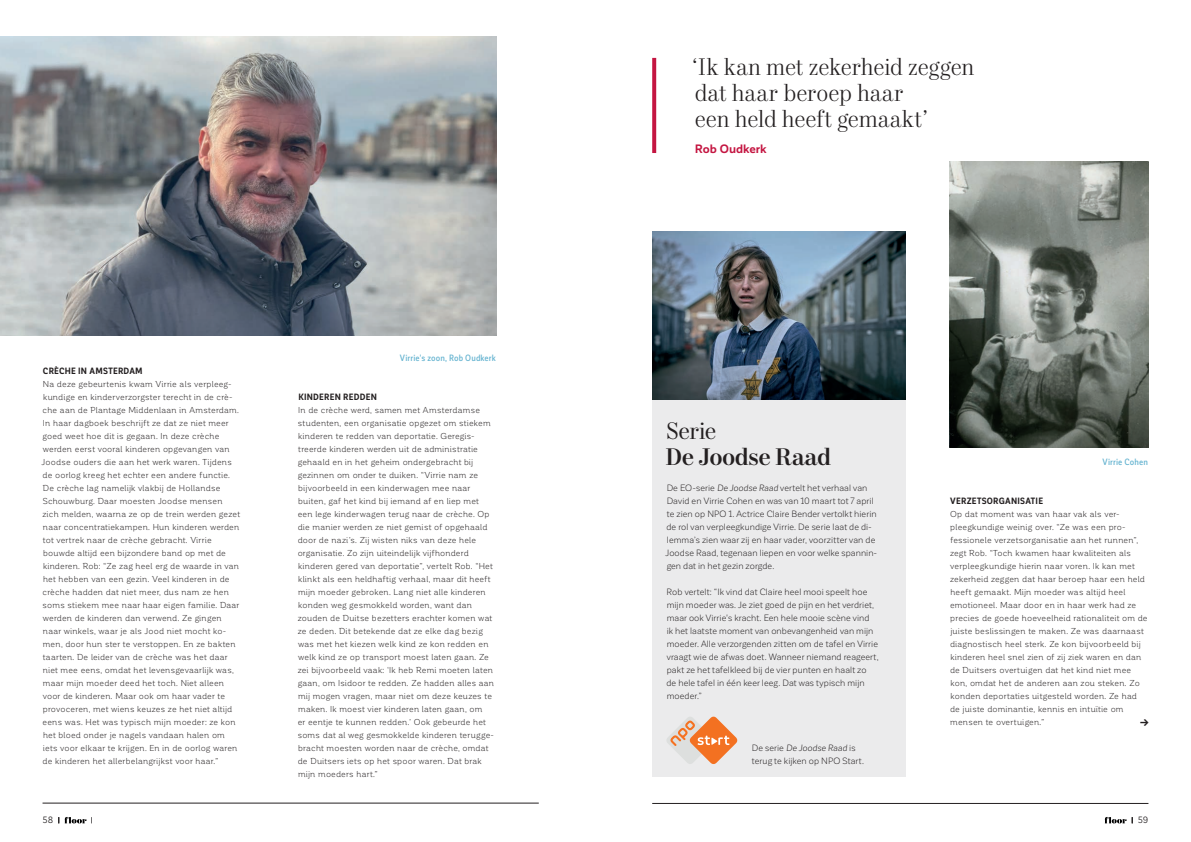
<style>
.page{position:relative;width:1191px;height:842px;background:#fff}
.page>*{position:absolute;margin:0;border:0;box-sizing:border-box;transform-origin:0 0}
.t1{font:300 24px/26px "Mort Modern 07";letter-spacing:-.01em;color:#231f20}
.t2{font:500 24px "Mort Modern 09";letter-spacing:-.02em;color:#231f20}
.t3{font:24px "Mort Modern 08";color:#231f20}
.t4{font:700 12px "Corporative Sans TAB";color:#c41541}
.t5{font:9px/13px "Corporative Sans TAB";letter-spacing:.01em;color:#231f20}
.t6{font:700 9px "Corporative Sans Cnd TAB";letter-spacing:.03em;color:#231f20}
.t7{font:500 9px "Corporative Sans Cnd TAB";letter-spacing:.015em;color:#64b3d0}
.t8{font:9px "Corporative Sans TAB";color:#231f20}
.t9{font:8.5px/13px "Corporative TAB";letter-spacing:.02em;color:#231f20}
.t10{font:900 8.5px "The Sans Os F";color:#231f20}
.s1{font-style:italic}
</style>
<div class="page">
<svg style="left:1104px;top:817px;width:22px;height:6px"></svg>
<svg style="left:59px;top:817px;width:28px;height:6px"></svg>
<hr style="left:43px;top:803px;width:496px;height:1px;background:#231f20">
<hr style="left:652px;top:803px;width:496px;height:1px;background:#231f20">
<img style="left:0;top:36px;width:496px;height:299px">
<div style="left:652px;top:360px;width:253px;height:417px;background:#ebebec"></div>
<svg style="left:667px;top:717px;width:70px;height:47px"></svg>
<img style="left:652px;top:231px;width:253px;height:169px">
<img style="left:950px;top:162px;width:198px;height:285px">
<svg style="left:652px;top:58px;width:4px;height:95px"></svg>
<p class="t6" style="left:43px;top:366px;width:101px">CRÈCHE IN AMSTERDAM</p>
<p class="t9" style="left:42px;top:378px;width:200px">Na deze gebeurtenis kwam Virrie als verpleeg&shy;kundige en kinderverzorgster terecht in de crè&shy;che aan de Plantage Middenlaan in Amsterdam.<br>In haar dagboek beschrijft ze dat ze niet meer goed weet hoe dit is gegaan. In deze crèche werden eerst vooral kinderen opgevangen van Joodse ouders die aan het werk waren. Tijdens de oorlog kreeg het echter een andere functie.<br>De crèche lag namelijk vlakbij de Hollandse Schouwburg. Daar moesten Joodse mensen<br>zich melden, waarna ze op de trein werden gezet naar concentratiekampen. Hun kinderen werden tot vertrek naar de crèche gebracht. Virrie bouwde altijd een bijzondere band op met de kinderen. Rob: “Ze zag heel erg de waarde in van het hebben van een gezin. Veel kinderen in de crèche hadden dat niet meer, dus nam ze hen soms stiekem mee naar haar eigen familie. Daar werden de kinderen dan verwend. Ze gingen naar winkels, waar je als Jood niet mocht ko&shy;men, door hun ster te verstoppen. En ze bakten taarten. De leider van de crèche was het daar niet mee eens, omdat het levensgevaarlijk was, maar mijn moeder deed het toch. Niet alleen voor de kinderen. Maar ook om haar vader te provoceren, met wiens keuzes ze het niet altijd eens was. Het was typisch mijn moeder: ze kon het bloed onder je nagels vandaan halen om<br>iets voor elkaar te krijgen. En in de oorlog waren de kinderen het allerbelangrijkst voor haar.”</p>
<p class="t7" style="left:400px;top:353px;width:97px">Virrie's zoon, Rob Oudkerk</p>
<p class="t6" style="left:298px;top:392px;width:80px">KINDEREN REDDEN</p>
<p class="t9" style="left:298px;top:404px;width:198px">In de crèche werd, samen met Amsterdamse studenten, een organisatie opgezet om stiekem kinderen te redden van deportatie. Geregis&shy;treerde kinderen werden uit de administratie gehaald en in het geheim ondergebracht bij gezinnen om onder te duiken. “Virrie nam ze bijvoorbeeld in een kinderwagen mee naar buiten, gaf het kind bij iemand af en liep met een lege kinderwagen terug naar de crèche. Op die manier werden ze niet gemist of opgehaald door de nazi’s. Zij wisten niks van deze hele organisatie. Zo zijn uiteindelijk vijfhonderd kinderen gered van deportatie”, vertelt Rob. “Het klinkt als een heldhaftig verhaal, maar dit heeft mijn moeder gebroken. Lang niet alle kinderen konden weg gesmokkeld worden, want dan zouden de Duitse bezetters erachter komen wat ze deden. Dit betekende dat ze elke dag bezig was met het kiezen welk kind ze kon redden en welk kind ze op transport moest laten gaan. Ze zei bijvoorbeeld vaak: ‘Ik heb Remi moeten laten gaan, om Isidoor te redden. Ze hadden alles aan mij mogen vragen, maar niet om deze keuzes te maken. Ik moest vier kinderen laten gaan, om<br>er eentje te kunnen redden.’ Ook gebeurde het soms dat al weg gesmokkelde kinderen terugge&shy;bracht moesten worden naar de crèche, omdat de Duitsers iets op het spoor waren. Dat brak mijn moeders hart.”</p>
<h1 class="t1" style="left:692px;top:55px;width:284px">‘Ik kan met zekerheid zeggen dat haar beroep haar<br>een held heeft gemaakt’</h1>
<h2 class="t4" style="left:695px;top:142px;width:73px">Rob Oudkerk</h2>
<h1 class="t3" style="left:666px;top:417px;width:52px">Serie</h1>
<h1 class="t2" style="left:665px;top:442px;width:167px">De Joodse Raad</h1>
<p class="t5" style="left:665px;top:481px;width:213px">De EO-serie <span class="s1">De Joodse Raad</span> vertelt het verhaal van David en Virrie Cohen en was van 10 maart tot 7 april te zien op NPO 1. Actrice Claire Bender vertolkt hierin de rol van verpleegkundige Virrie. De serie laat de di&shy;lemma’s zien waar zij en haar vader, voorzitter van de Joodse Raad, tegenaan liepen en voor welke spannin&shy;gen dat in het gezin zorgde.</p>
<p class="t5" style="left:666px;top:585px;width:213px">Rob vertelt: “Ik vind dat Claire heel mooi speelt hoe mijn moeder was. Je ziet goed de pijn en het verdriet, maar ook Virrie's kracht. Een hele mooie scène vind<br>ik het laatste moment van onbevangenheid van mijn moeder. Alle verzorgenden zitten om de tafel en Virrie vraagt wie de afwas doet. Wanneer niemand reageert, pakt ze het tafelkleed bij de vier punten en haalt zo<br>de hele tafel in één keer leeg. Dat was typisch mijn moeder.”</p>
<p class="t5" style="left:751px;top:741px;width:114px">De serie <span class="s1">De Joodse Raad</span> is terug te kijken op NPO Start.</p>
<p class="t7" style="left:1102px;top:457px;width:47px">Virrie Cohen</p>
<p class="t6" style="left:950px;top:496px;width:94px">VERZETSORGANISATIE</p>
<p class="t9" style="left:950px;top:508px;width:199px">Op dat moment was van haar vak als ver&shy;pleegkundige weinig over. “Ze was een pro&shy;fessionele verzetsorganisatie aan het runnen”, zegt Rob. “Toch kwamen haar kwaliteiten als verpleegkundige hierin naar voren. Ik kan met zekerheid zeggen dat haar beroep haar een held heeft gemaakt. Mijn moeder was altijd heel emotioneel. Maar door en in haar werk had ze precies de goede hoeveelheid rationaliteit om de juiste beslissingen te maken. Ze was daarnaast diagnostisch heel sterk. Ze kon bijvoorbeeld bij kinderen heel snel zien of zij ziek waren en dan de Duitsers overtuigen dat het kind niet mee kon, omdat het de anderen aan zou steken. Zo konden deportaties uitgesteld worden. Ze had de juiste dominantie, kennis en intuïtie om mensen te overtuigen.”</p>
<p class="t10" style="left:1140px;top:717px;width:10px">→</p>
<p class="t8" style="left:43px;top:815px;width:12px">58</p>
<p class="t8" style="left:1137px;top:815px;width:12px">59</p>
</div>
